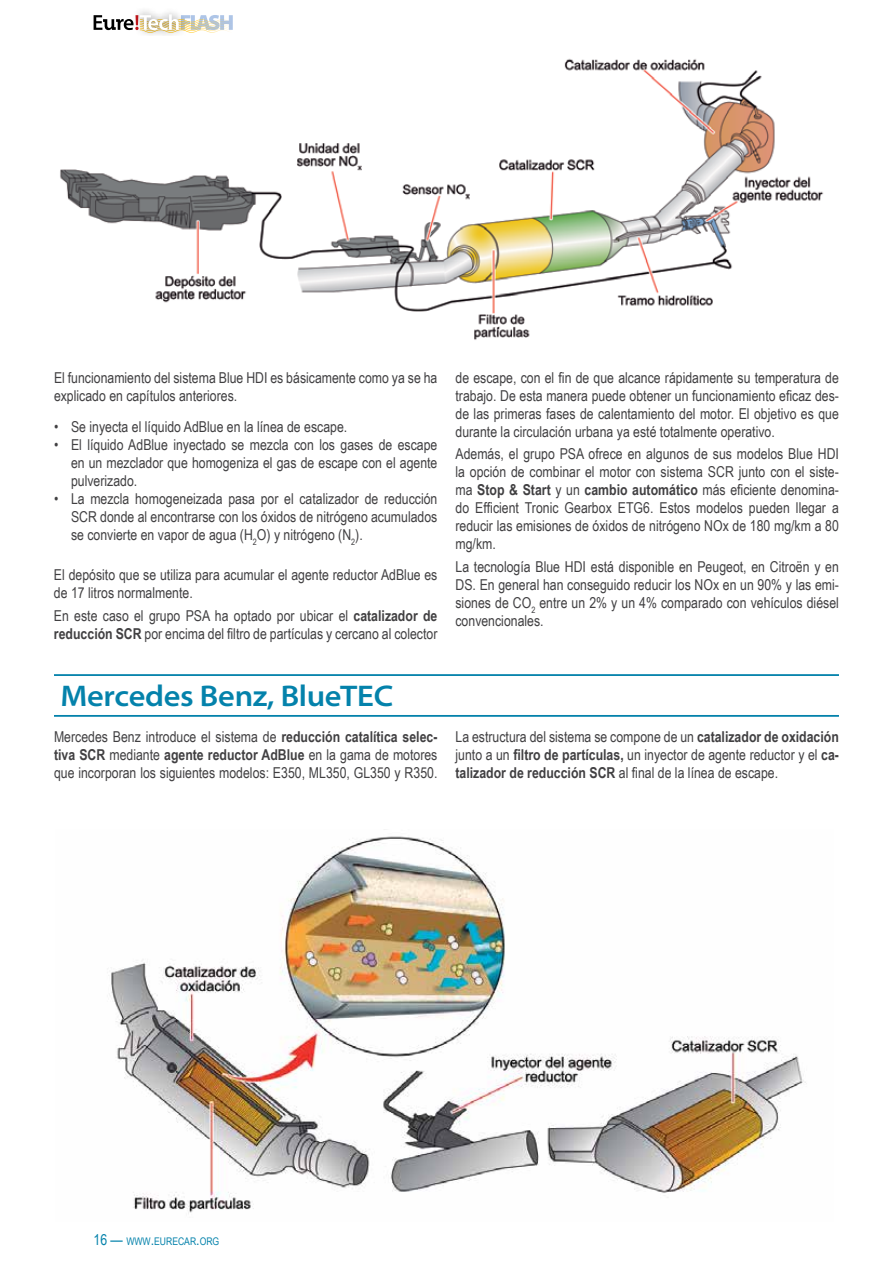
<style>
.page{position:relative;width:893px;height:1263px;background:#fff}
.page>*{position:absolute;margin:0;border:0;box-sizing:border-box;transform-origin:0 0}
.t1{font:600 semi-expanded 30px "Myriad Pro";letter-spacing:-.01em;color:#0482ab}
.t2{font:15px/18px "Arial Narrow";color:#414042;text-align:justify}
.t3{font:10.5px "Arial Narrow";color:#0482ab}
.s1{font-weight:700}
.s2{font-size:15px}
</style>
<div class="page">
<svg style="left:94px;top:14px;width:139px;height:19px"></svg>
<img style="left:60px;top:58px;width:764px;height:282px">
<hr style="left:54px;top:674px;width:785px;height:2px;background:#0482ab">
<hr style="left:54px;top:715px;width:785px;height:2px;background:#0482ab">
<img style="left:111px;top:836px;width:695px;height:378px">
<p class="t2" style="left:54px;top:368px;width:385px">El funcionamiento del sistema Blue HDI es básicamente como ya se ha explicado en capítulos anteriores.</p>
<p class="t2" style="left:54px;top:417px;width:295px">• Se inyecta el líquido AdBlue en la línea de escape.</p>
<p class="t2" style="left:71px;top:435px;width:368px;text-indent:-17px">• El líquido AdBlue inyectado se mezcla con los gases de escape en un mezclador que homogeniza el gas de escape con el agente pulverizado.</p>
<p class="t2" style="left:71px;top:489px;width:368px;text-indent:-17px">• La mezcla homogeneizada pasa por el catalizador de reducción SCR donde al encontrarse con los óxidos de nitrógeno acumulados se convierte en vapor de agua (H<sub>2</sub>O) y nitrógeno (N<sub>2</sub>).</p>
<p class="t2" style="left:54px;top:565px;width:385px">El depósito que se utiliza para acumular el agente reductor AdBlue es de 17 litros normalmente.</p>
<p class="t2" style="left:54px;top:606px;width:385px">En este caso el grupo PSA ha optado por ubicar el <span class="s1">catalizador de reducción SCR</span> por encima del filtro de partículas y cercano al colector</p>
<p class="t2" style="left:455px;top:368px;width:385px">de escape, con el fin de que alcance rápidamente su temperatura de trabajo. De esta manera puede obtener un funcionamiento eficaz des&shy;de las primeras fases de calentamiento del motor. El objetivo es que durante la circulación urbana ya esté totalmente operativo.</p>
<p class="t2" style="left:455px;top:444px;width:385px">Además, el grupo PSA ofrece en algunos de sus modelos Blue HDI la opción de combinar el motor con sistema SCR junto con el siste&shy;ma <span class="s1">Stop &amp; Start</span> y un <span class="s1">cambio automático</span> más eficiente denomina&shy;do Efficient Tronic Gearbox ETG6. Estos modelos pueden llegar a reducir las emisiones de óxidos de nitrógeno NOx de 180 mg/km a 80 mg/km.</p>
<p class="t2" style="left:455px;top:557px;width:385px">La tecnología Blue HDI está disponible en Peugeot, en Citroën y en DS. En general han conseguido reducir los NOx en un 90% y las emi&shy;siones de CO<sub>2</sub> entre un 2% y un 4% comparado con vehículos diésel convencionales.</p>
<h1 class="t1" style="left:60px;top:679px;width:334px">Mercedes Benz, BlueTEC</h1>
<p class="t2" style="left:54px;top:727px;width:385px">Mercedes Benz introduce el sistema de <span class="s1">reducción catalítica selec&shy;tiva SCR</span> mediante <span class="s1">agente reductor AdBlue</span> en la gama de motores que incorporan los siguientes modelos: E350, ML350, GL350 y R350.</p>
<p class="t2" style="left:455px;top:727px;width:385px">La estructura del sistema se compone de un <span class="s1">catalizador de oxidación </span>junto a un <span class="s1">filtro de partículas,</span> un inyector de agente reductor y el <span class="s1">ca&shy;talizador de reducción SCR</span> al final de la línea de escape.</p>
<p class="t3" style="left:94px;top:1233px;width:127px"><span class="s2">16 —</span> WWW<span class="s2">.</span>EURECAR<span class="s2">.</span>ORG</p>
</div>
